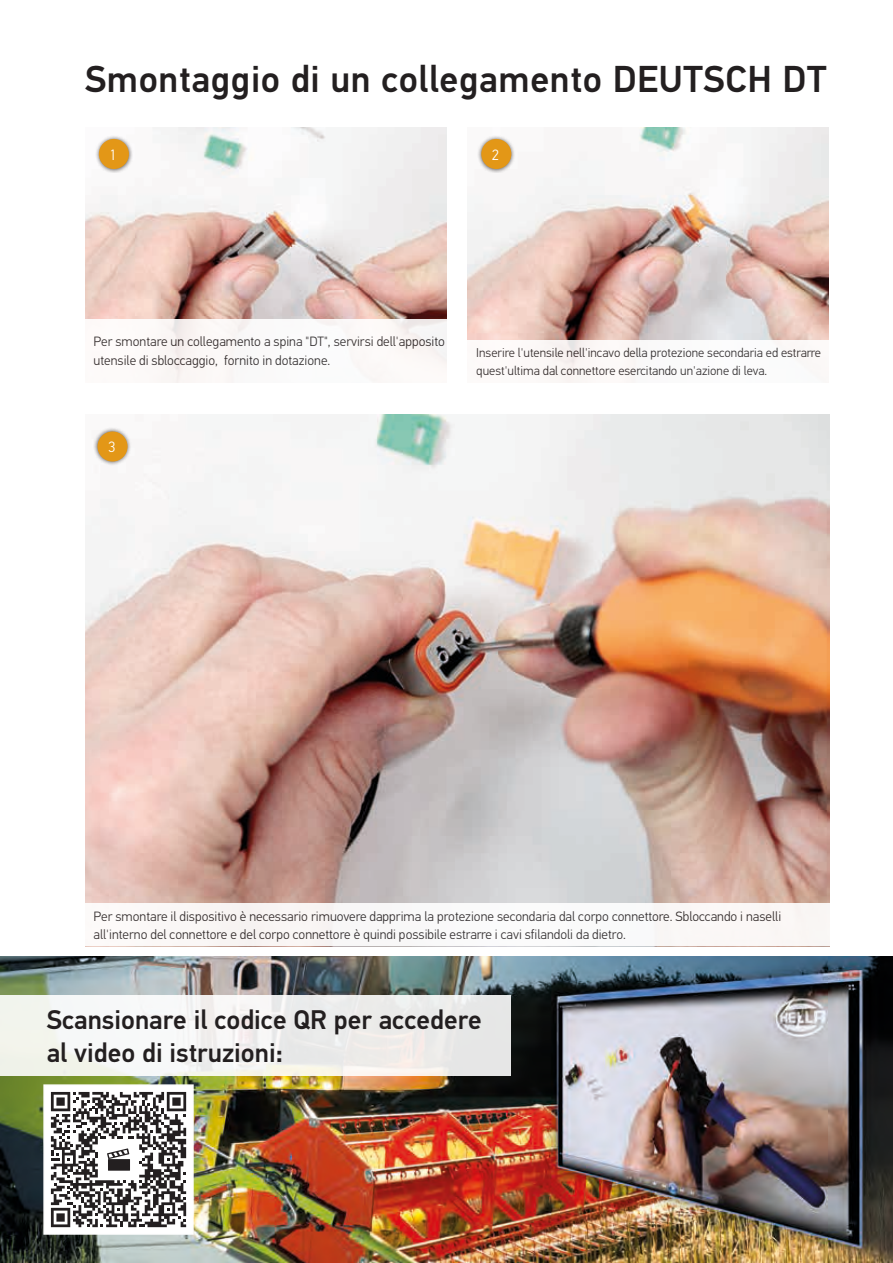
<style>
.page{position:relative;width:893px;height:1263px;background:#fff}
.page>*{position:absolute;margin:0;border:0;box-sizing:border-box;transform-origin:0 0}
.t1{font:500 37.5px "Hella DIN Universal";letter-spacing:.015em;color:#231f20}
.t2{font:500 27px/33px "Hella DIN Universal";color:#231f20}
.t3{font:300 15px "Hella DIN Universal";color:#fff}
.t4{font:300 13.5px/18.9px "Hella DIN Universal";color:#231f20}
.t5{font:300 12.75px/17.9px "Hella DIN Universal";color:#231f20}
</style>
<div class="page">
<img style="left:85px;top:128px;width:361px;height:191px">
<img style="left:468px;top:128px;width:360px;height:212px">
<img style="left:85px;top:415px;width:744px;height:489px">
<div style="left:85px;top:319px;width:361px;height:64px;background:#fbf9f8"></div>
<div style="left:85px;top:904px;width:744px;height:42px;background:#faf7f7"></div>
<img style="left:0;top:957px;width:893px;height:306px">
<div style="left:43px;top:1084px;width:151px;height:151px;background:#fff;border:2px solid #fff"></div>
<svg style="left:51px;top:1092px;width:135px;height:135px"></svg>
<div style="left:0;top:995px;width:510px;height:81px;background:linear-gradient(to right,#f8f9f6,#eae8e8)"></div>
<div style="left:95px;top:134px;width:38px;height:39px;background:#231f20;opacity:.75"></div>
<div style="left:99px;top:139px;width:30px;height:30px;background:#e39717;border-radius:50%"></div>
<div style="left:477px;top:134px;width:39px;height:39px;background:#231f20;opacity:.75"></div>
<div style="left:481px;top:139px;width:30px;height:30px;background:#e39717;border-radius:50%"></div>
<div style="left:93px;top:427px;width:39px;height:39px;background:#231f20;opacity:.75"></div>
<div style="left:97px;top:431px;width:31px;height:30px;background:#e39717;border-radius:50%"></div>
<h1 class="t1" style="left:85px;top:55px;width:743px">Smontaggio di un collegamento DEUTSCH DT</h1>
<p class="t3" style="left:109px;top:146px;width:9px">1</p>
<p class="t3" style="left:492px;top:146px;width:9px">2</p>
<p class="t4" style="left:94px;top:333px;width:353px">Per smontare un collegamento a spina "DT", servirsi dell'apposito utensile di sbloccaggio, fornito in dotazione.</p>
<p class="t5" style="left:476px;top:344px;width:346px">Inserire l'utensile nell'incavo della protezione secondaria ed estrarre quest'ultima dal connettore esercitando un'azione di leva.</p>
<p class="t3" style="left:108px;top:438px;width:9px">3</p>
<p class="t4" style="left:94px;top:907px;width:689px">Per smontare il dispositivo è necessario rimuovere dapprima la protezione secondaria dal corpo connettore. Sbloccando i naselli all'interno del connettore e del corpo connettore è quindi possibile estrarre i cavi sfilandoli da dietro.</p>
<h2 class="t2" style="left:47px;top:1005px;width:437px">Scansionare il codice QR per accedere al video di istruzioni:</h2>
</div>
